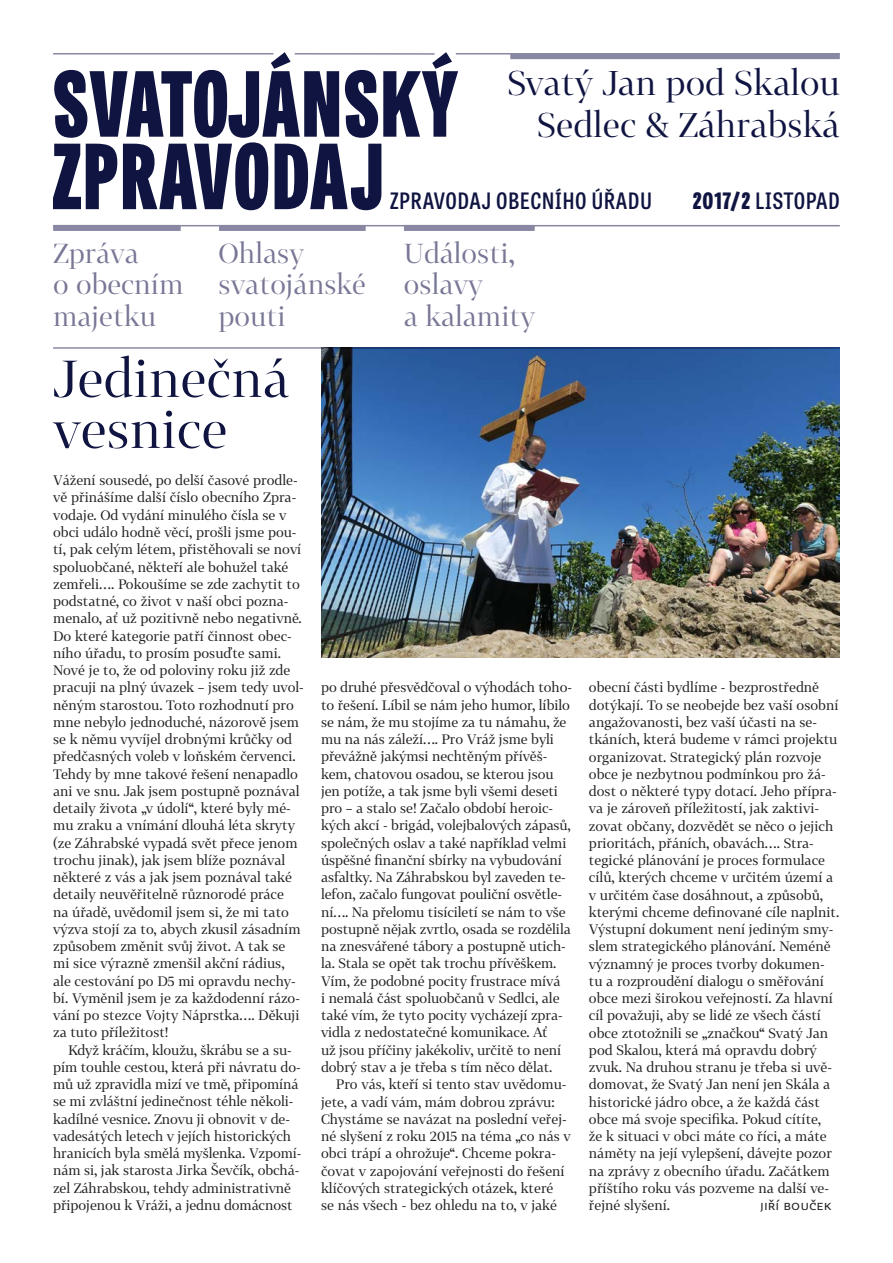
<style>
.page{position:relative;width:893px;height:1263px;background:#fff}
.page>*{position:absolute;margin:0;border:0;box-sizing:border-box;transform-origin:0 0}
.t1{font:800 89.25px/72.4px "Tablet Gothic Compressed";letter-spacing:.025em;color:#101441}
.t2{font:51px/51px "Tabac G1";color:#101441}
.t3{font:33.75px/41.7px "Tabac G1";color:#101441;text-align:right}
.t4{font:27px/31.5px "Tabac G1";color:#787796}
.t5{font:600 22.5px "Tablet Gothic Condensed";letter-spacing:.04em;color:#101441}
.t6{font:13.5px/17.2px "Tabac G2";color:#231f20}
.t7{font:13.5px "Tabac Sans";letter-spacing:.05em;color:#231f20}
.s1{font-weight:800}
</style>
<div class="page">
<hr style="left:53px;top:347px;width:787px;height:2px;background:#8988a4">
<hr style="left:53px;top:53px;width:220px;height:2px;background:#8988a4">
<hr style="left:295px;top:53px;width:140px;height:2px;background:#8988a4">
<hr style="left:456px;top:53px;width:384px;height:2px;background:#8988a4">
<hr style="left:53px;top:225px;width:787px;height:1px;background:#8988a4">
<div style="left:510px;top:53px;width:330px;height:6px;background:#8988a4"></div>
<div style="left:53px;top:225px;width:128px;height:6px;background:#8988a4"></div>
<div style="left:219px;top:225px;width:147px;height:6px;background:#8988a4"></div>
<div style="left:404px;top:225px;width:131px;height:6px;background:#8988a4"></div>
<img style="left:321px;top:347px;width:518px;height:311px">
<h1 class="t1" style="left:53px;top:64px;width:406px">SVATOJÁNSKÝ<br>ZPRAVODAJ</h1>
<h3 class="t3" style="left:508px;top:62px;width:334px">Svatý Jan pod Skalou<br>Sedlec &amp; Záhrabská</h3>
<h3 class="t5" style="left:390px;top:186px;width:263px">ZPRAVODAJ OBECNÍHO ÚŘADU</h3>
<h3 class="t5" style="left:692px;top:186px;width:149px"><span class="s1">2017/2</span> LISTOPAD</h3>
<h3 class="t4" style="left:53px;top:237px;width:132px">Zpráva<br>o obecním majetku</h3>
<h3 class="t4" style="left:219px;top:237px;width:149px">Ohlasy svatojánské pouti</h3>
<h3 class="t4" style="left:404px;top:237px;width:133px">Události, oslavy<br>a kalamity</h3>
<h2 class="t2" style="left:53px;top:352px;width:238px">Jedinečná vesnice</h2>
<p class="t6" style="left:53px;top:471px;width:252px">Vážení sousedé, po delší časové prodle&shy;vě přinášíme další číslo obecního Zpra&shy;vodaje. Od vydání minulého čísla se v obci událo hodně věcí, prošli jsme pou&shy;tí, pak celým létem, přistěhovali se noví spoluobčané, někteří ale bohužel také zemřeli…. Pokoušíme se zde zachytit to podstatné, co život v naší obci pozna&shy;menalo, ať už pozitivně nebo negativně.<br>Do které kategorie patří činnost obec&shy;ního úřadu, to prosím posuďte sami.<br>Nové je to, že od poloviny roku již zde pracuji na plný úvazek – jsem tedy uvol&shy;něným starostou. Toto rozhodnutí pro mne nebylo jednoduché, názorově jsem se k němu vyvíjel drobnými krůčky od předčasných voleb v loňském červenci.<br>Tehdy by mne takové řešení nenapadlo ani ve snu. Jak jsem postupně poznával detaily života „v údolí“, které byly mé&shy;mu zraku a vnímání dlouhá léta skryty (ze Záhrabské vypadá svět přece jenom trochu jinak), jak jsem blíže poznával některé z vás a jak jsem poznával také detaily neuvěřitelně různorodé práce<br>na úřadě, uvědomil jsem si, že mi tato výzva stojí za to, abych zkusil zásadním způsobem změnit svůj život. A tak se mi sice výrazně zmenšil akční rádius, ale cestování po D5 mi opravdu nechy&shy;bí. Vyměnil jsem je za každodenní rázo&shy;vání po stezce Vojty Náprstka…. Děkuji za tuto příležitost!</p>
<p class="t6" style="left:53px;top:1041px;width:250px;text-indent:15px">Když kráčím, kloužu, škrábu se a su&shy;pím touhle cestou, která při návratu do&shy;mů už zpravidla mizí ve tmě, připomíná se mi zvláštní jedinečnost téhle několi&shy;kadílné vesnice. Znovu ji obnovit v de&shy;vadesátých letech v jejích historických hranicích byla smělá myšlenka. Vzpomí&shy;nám si, jak starosta Jirka Ševčík, obchá&shy;zel Záhrabskou, tehdy administrativně připojenou k Vráži, a jednu domácnost</p>
<p class="t6" style="left:321px;top:679px;width:252px">po druhé přesvědčoval o výhodách toho&shy;to řešení. Líbil se nám jeho humor, líbilo se nám, že mu stojíme za tu námahu, že mu na nás záleží…. Pro Vráž jsme byli převážně jakýmsi nechtěným přívěš&shy;kem, chatovou osadou, se kterou jsou jen potíže, a tak jsme byli všemi deseti pro – a stalo se! Začalo období heroic&shy;kých akcí - brigád, volejbalových zápasů, společných oslav a také například velmi úspěšné finanční sbírky na vybudování asfaltky. Na Záhrabskou byl zaveden te&shy;lefon, začalo fungovat pouliční osvětle&shy;ní…. Na přelomu tisíciletí se nám to vše postupně nějak zvrtlo, osada se rozdělila na znesvářené tábory a postupně utich&shy;la. Stala se opět tak trochu přívěškem.<br>Vím, že podobné pocity frustrace mívá<br>i nemalá část spoluobčanů v Sedlci, ale také vím, že tyto pocity vycházejí zpra&shy;vidla z nedostatečné komunikace. Ať<br>už jsou příčiny jakékoliv, určitě to není dobrý stav a je třeba s tím něco dělat.</p>
<p class="t6" style="left:321px;top:1075px;width:251px;text-indent:15px">Pro vás, kteří si tento stav uvědomu&shy;jete, a vadí vám, mám dobrou zprávu:<br>Chystáme se navázat na poslední veřej&shy;né slyšení z roku 2015 na téma „co nás v obci trápí a ohrožuje“. Chceme pokra&shy;čovat v zapojování veřejnosti do řešení klíčových strategických otázek, které<br>se nás všech - bez ohledu na to, v jaké</p>
<p class="t6" style="left:589px;top:679px;width:252px">obecní části bydlíme - bezprostředně dotýkají. To se neobejde bez vaší osobní angažovanosti, bez vaší účasti na se&shy;tkáních, která budeme v rámci projektu organizovat. Strategický plán rozvoje obce je nezbytnou podmínkou pro žá&shy;dost o některé typy dotací. Jeho přípra&shy;va je zároveň příležitostí, jak zaktivi&shy;zovat občany, dozvědět se něco o jejich prioritách, přáních, obavách…. Stra&shy;tegické plánování je proces formulace cílů, kterých chceme v určitém území a v určitém čase dosáhnout, a způsobů, kterými chceme definované cíle naplnit.<br>Výstupní dokument není jediným smy&shy;slem strategického plánování. Neméně významný je proces tvorby dokumen&shy;tu a rozproudění dialogu o směřování obce mezi širokou veřejností. Za hlavní cíl považuji, aby se lidé ze všech částí obce ztotožnili se „značkou“ Svatý Jan pod Skalou, která má opravdu dobrý zvuk. Na druhou stranu je třeba si uvě&shy;domovat, že Svatý Jan není jen Skála a historické jádro obce, a že každá část obce má svoje specifika. Pokud cítíte,<br>že k situaci v obci máte co říci, a máte náměty na její vylepšení, dávejte pozor na zprávy z obecního úřadu. Začátkem příštího roku vás pozveme na další ve&shy;řejné slyšení.</p>
<p class="t7" style="left:760px;top:1197px;width:72px">Jiří Bouček</p>
</div>
